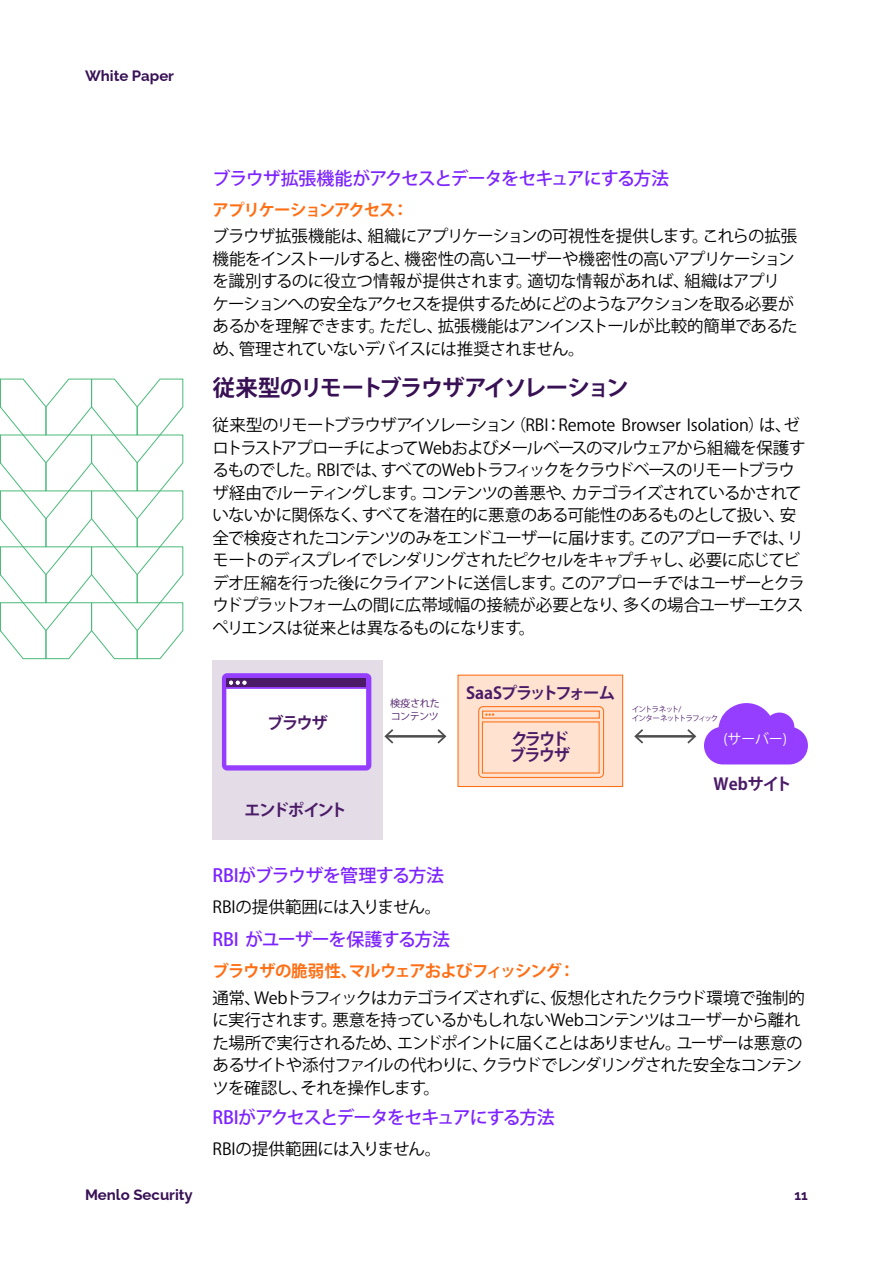
<style>
.page{position:relative;width:893px;height:1263px;background:#fff}
.page>*{position:absolute;margin:0;border:0;box-sizing:border-box;transform-origin:0 0}
.t1{font:700 22.5px "Koz Go Pr 6 N";letter-spacing:-.08em;color:#381155}
.t2{font:500 18px "Koz Go Pr 6 N";letter-spacing:-.055em;color:#7c23ff}
.t3{font:500 18px "Koz Go Pr 6 N";letter-spacing:-.035em;color:#7c23ff}
.t4{font:16.5px/22.5px "Koz Go Pr 6 N";letter-spacing:-.055em;color:#000}
.t5{font:700 16.5px "Koz Go Pr 6 N";letter-spacing:-.06em;color:#ff6f15}
.t6{font:16.5px "Koz Go Pr 6 N";letter-spacing:-.025em;color:#000}
.t7{font:700 16.35px "Koz Go Pr 6 N";letter-spacing:-.09em;color:#4b1b67}
.t8{font:700 16.35px/16.2px "Koz Go Pr 6 N";letter-spacing:-.14em;color:#4b1b67}
.t9{font:700 16.35px "Koz Go Pr 6 N";letter-spacing:-.12em;color:#4b1b67}
.t10{font:700 15px "Raleway";color:#381155}
.t11{font:13.95px "Koz Go Pr 6 N";color:#fff}
.t12{font:700 13.5px "Raleway";color:#381155}
.t13{font:10.05px/12.6px "Koz Go Pr 6 N";letter-spacing:-.045em;color:#4b1b67}
.t14{font:7.65px/9.1px "Koz Go Pr 6 N";letter-spacing:-.11em;color:#4b1b67}
</style>
<div class="page">
<div style="left:213px;top:660px;width:170px;height:180px;background:#e4dde8"></div>
<div style="left:222px;top:673px;width:149px;height:97px;background:#953eff;border-radius:5px"></div>
<div style="left:227px;top:678px;width:139px;height:9px;background:#4b1b67"></div>
<svg style="left:226px;top:681px;width:140px;height:84px;background:#efeaf4"></svg>
<div style="left:458px;top:675px;width:165px;height:111px;background:#ffe2d0"></div>
<div style="left:457px;top:675px;width:166px;height:112px;border:1px solid #ff6f15"></div>
<div style="left:478px;top:706px;width:126px;height:72px;border:1px solid #ff6f15;border-radius:4px"></div>
<svg style="left:481px;top:713px;width:119px;height:61px"></svg>
<svg style="left:704px;top:703px;width:104px;height:61px"></svg>
<hr style="left:636px;top:735px;width:58px;height:3px;background:#4d4d4d">
<svg style="left:634px;top:729px;width:9px;height:14px"></svg>
<svg style="left:687px;top:729px;width:9px;height:14px"></svg>
<hr style="left:386px;top:735px;width:58px;height:3px;background:#4d4d4d">
<svg style="left:384px;top:729px;width:9px;height:14px"></svg>
<svg style="left:437px;top:729px;width:9px;height:14px"></svg>
<svg style="left:0;top:378px;width:184px;height:282px"></svg>
<p class="t10" style="left:85px;top:64px;width:91px">White Paper</p>
<p class="t10" style="left:85px;top:1183px;width:109px">Menlo Security</p>
<p class="t2" style="left:213px;top:168px;width:458px">ブラウザ拡張機能がアクセスとデータをセキュアにする方法</p>
<p class="t5" style="left:213px;top:200px;width:198px">アプリケーションアクセス：</p>
<p class="t4" style="left:213px;top:225px;width:587px">ブラウザ拡張機能は、組織にアプリケーションの可視性を提供します。これらの拡張機能をインストールすると、機密性の高いユーザーや機密性の高いアプリケーションを識別するのに役立つ情報が提供されます。適切な情報があれば、組織はアプリケーションへの安全なアクセスを提供するためにどのようなアクションを取る必要があるかを理解できます。ただし、拡張機能はアンインストールが比較的簡単であるため、管理されていないデバイスには推奨されません。</p>
<h1 class="t1" style="left:213px;top:375px;width:418px">従来型のリモートブラウザアイソレーション</h1>
<p class="t4" style="left:213px;top:414px;width:594px">従来型のリモートブラウザアイソレーション（RBI：Remote Browser Isolation）は、ゼロトラストアプローチによってWebおよびメールベースのマルウェアから組織を保護するものでした。RBIでは、すべてのWebトラフィックをクラウドベースのリモートブラウザ経由でルーティングします。コンテンツの善悪や、カテゴライズされているかされていないかに関係なく、すべてを潜在的に悪意のある可能性のあるものとして扱い、安全で検疫されたコンテンツのみをエンドユーザーに届けます。このアプローチでは、リモートのディスプレイでレンダリングされたピクセルをキャプチャし、必要に応じてビデオ圧縮を行った後にクライアントに送信します。このアプローチではユーザーとクラウドプラットフォームの間に広帯域幅の接続が必要となり、多くの場合ユーザーエクスペリエンスは従来とは異なるものになります。</p>
<p class="t7" style="left:267px;top:714px;width:62px">ブラウザ</p>
<p class="t9" style="left:244px;top:800px;width:104px">エンドポイント</p>
<p class="t13" style="left:390px;top:697px;width:51px">検疫されたコンテンツ</p>
<p class="t7" style="left:466px;top:684px;width:151px">SaaSプラットフォーム</p>
<p class="t8" style="left:510px;top:731px;width:62px">クラウドブラウザ</p>
<p class="t11" style="left:723px;top:731px;width:65px">(サーバー)</p>
<p class="t7" style="left:714px;top:775px;width:80px">Webサイト</p>
<p class="t14" style="left:632px;top:705px;width:88px">イントラネット/<br>インターネットトラフィック</p>
<p class="t3" style="left:213px;top:866px;width:233px">RBIがブラウザを管理する方法</p>
<p class="t6" style="left:213px;top:898px;width:230px">RBIの提供範囲には入りません。</p>
<p class="t2" style="left:213px;top:929px;width:239px">RBI がユーザーを保護する方法</p>
<p class="t5" style="left:213px;top:961px;width:364px">ブラウザの脆弱性、マルウェアおよびフィッシング：</p>
<p class="t4" style="left:213px;top:987px;width:594px">通常、Webトラフィックはカテゴライズされずに、仮想化されたクラウド環境で強制的に実行されます。悪意を持っているかもしれないWebコンテンツはユーザーから離れた場所で実行されるため、エンドポイントに届くことはありません。ユーザーは悪意のあるサイトや添付ファイルの代わりに、クラウドでレンダリングされた安全なコンテンツを確認し、それを操作します。</p>
<p class="t2" style="left:213px;top:1108px;width:344px">RBIがアクセスとデータをセキュアにする方法</p>
<p class="t6" style="left:213px;top:1140px;width:230px">RBIの提供範囲には入りません。</p>
<p class="t12" style="left:795px;top:1184px;width:15px">11</p>
</div>
